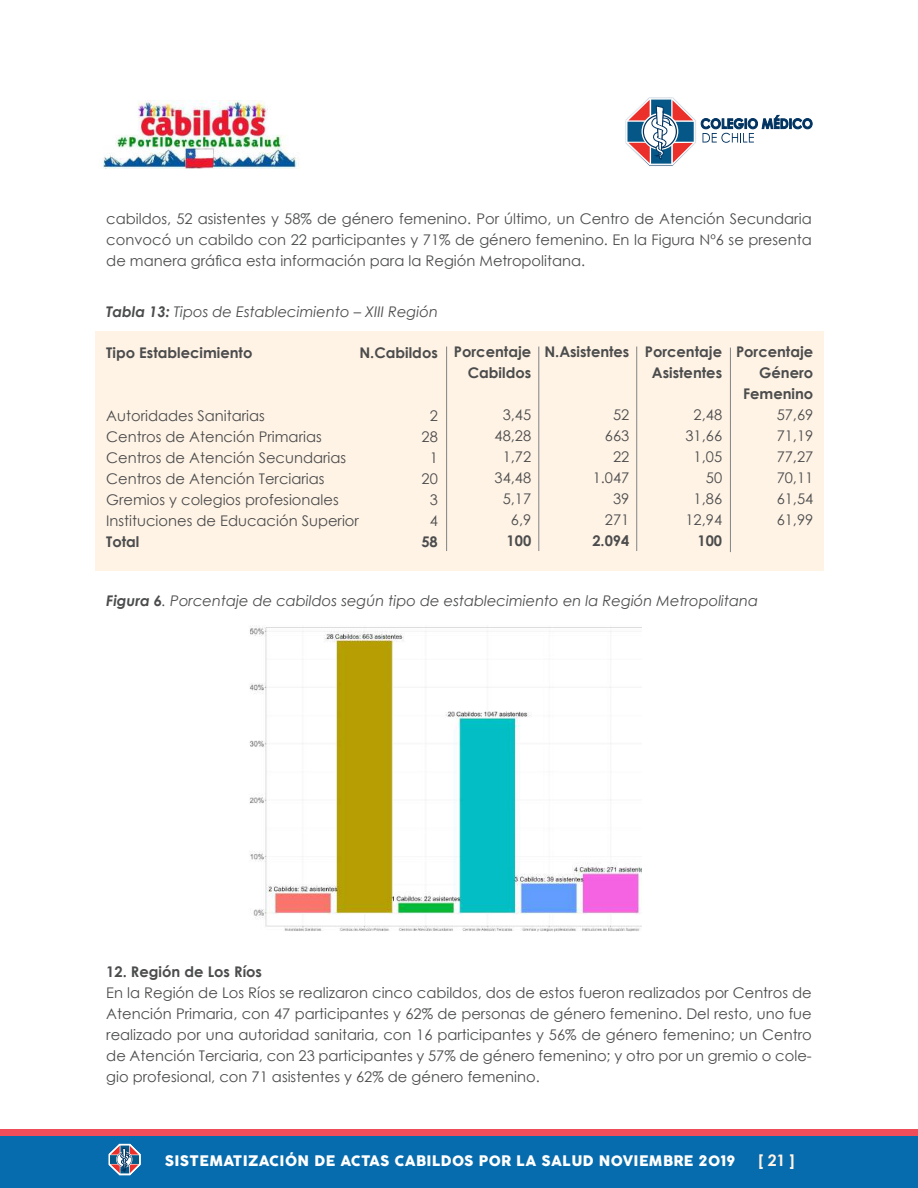
<style>
.page{position:relative;width:918px;height:1188px;background:#fff}
.page>*{position:absolute;margin:0;border:0;box-sizing:border-box;transform-origin:0 0}
.t1{font:700 15.9px "Century Gothic";color:#fff3e5}
.t2{font:14.7px/21px "Century Gothic";color:#4b4c4d;text-align:justify}
.t3{font:700 14.7px/21px "Century Gothic";color:#4b4c4d;text-align:right}
.t4{font:italic 14.7px "Century Gothic";color:#4b4c4d}
.t5{font:14.25px "COCOGOOSE";letter-spacing:.025em;color:#fff}
.s1{font-weight:700}
</style>
<div class="page">
<div style="left:0;top:1136px;width:918px;height:52px;background:#076cad"></div>
<svg style="left:625px;top:97px;width:187px;height:69px"></svg>
<div style="left:0;top:1129px;width:918px;height:7px;background:#ef4d5a"></div>
<svg style="left:109px;top:1144px;width:31px;height:31px"></svg>
<img style="left:103px;top:101px;width:197px;height:68px">
<div style="left:95px;top:331px;width:728px;height:240px;background:#fff3e5"></div>
<img style="left:249px;top:627px;width:393px;height:305px">
<hr style="left:446px;top:347px;width:1px;height:204px;background:#808285">
<hr style="left:538px;top:347px;width:1px;height:204px;background:#808285">
<hr style="left:636px;top:347px;width:1px;height:204px;background:#808285">
<hr style="left:730px;top:348px;width:1px;height:204px;background:#808285">
<p class="t2" style="left:106px;top:208px;width:707px">cabildos, 52 asistentes y 58% de género femenino. Por último, un Centro de Atención Secundaria convocó un cabildo con 22 participantes y 71% de género femenino. En la Figura Nº6 se presenta de manera gráfica esta información para la Región Metropolitana.</p>
<p class="t4" style="left:106px;top:301px;width:333px"><span class="s1">Tabla 13:</span> Tipos de Establecimiento – XIII Región</p>
<p class="t3" style="left:106px;top:342px;width:148px">Tipo Establecimiento</p>
<p class="t3" style="left:454px;top:341px;width:79px">Porcentaje<br>Cabildos</p>
<p class="t2" style="left:495px;top:404px;width:38px;text-align:right">3,45<br>48,28<br>1,72<br>34,48<br>5,17<br>6,9</p>
<p class="t3" style="left:507px;top:530px;width:26px">100</p>
<p class="t3" style="left:544px;top:341px;width:87px">N.Asistentes</p>
<p class="t3" style="left:645px;top:341px;width:79px;text-align:center">Porcentaje<br>Asistentes</p>
<p class="t2" style="left:686px;top:404px;width:38px;text-align:right">2,48<br>31,66<br>1,05<br>50<br>1,86<br>12,94</p>
<p class="t3" style="left:697px;top:530px;width:26px">100</p>
<p class="t3" style="left:736px;top:341px;width:79px">Porcentaje<br>Género<br>Femenino</p>
<p class="t2" style="left:777px;top:404px;width:38px">57,69<br>71,19<br>77,27<br>70,11<br>61,54<br>61,99</p>
<p class="t3" style="left:359px;top:342px;width:80px">N.Cabildos</p>
<p class="t2" style="left:593px;top:404px;width:38px;text-align:right">52<br>663<br>22<br>1.047<br>39<br>271</p>
<p class="t3" style="left:592px;top:530px;width:39px">2.094</p>
<p class="t2" style="left:106px;top:405px;width:254px;text-align:left">Autoridades Sanitarias<br>Centros de Atención Primarias<br>Centros de Atención Secundarias<br>Centros de Atención Terciarias<br>Gremios y colegios profesionales<br>Instituciones de Educación Superior</p>
<p class="t3" style="left:106px;top:531px;width:35px">Total</p>
<p class="t2" style="left:422px;top:405px;width:18px;text-align:center">2<br>28<br>1<br>20<br>3<br>4</p>
<p class="t3" style="left:421px;top:531px;width:18px">58</p>
<p class="t4" style="left:106px;top:591px;width:654px"><span class="s1">Figura 6</span>. Porcentaje de cabildos según tipo de establecimiento en la Región Metropolitana</p>
<p class="t3" style="left:106px;top:961px;width:157px">12. Región de Los Ríos</p>
<p class="t2" style="left:106px;top:982px;width:707px">En la Región de Los Ríos se realizaron cinco cabildos, dos de estos fueron realizados por Centros de Atención Primaria, con 47 participantes y 62% de personas de género femenino. Del resto, uno fue realizado por una autoridad sanitaria, con 16 participantes y 56% de género femenino; un Centro de Atención Terciaria, con 23 participantes y 57% de género femenino; y otro por un gremio o cole&shy;gio profesional, con 71 asistentes y 62% de género femenino.</p>
<p class="t5" style="left:165px;top:1150px;width:572px">SISTEMATIZACIÓN DE ACTAS CABILDOS POR LA SALUD NOVIEMBRE 2019</p>
<p class="t1" style="left:758px;top:1149px;width:38px">[ 21 ]</p>
</div>
